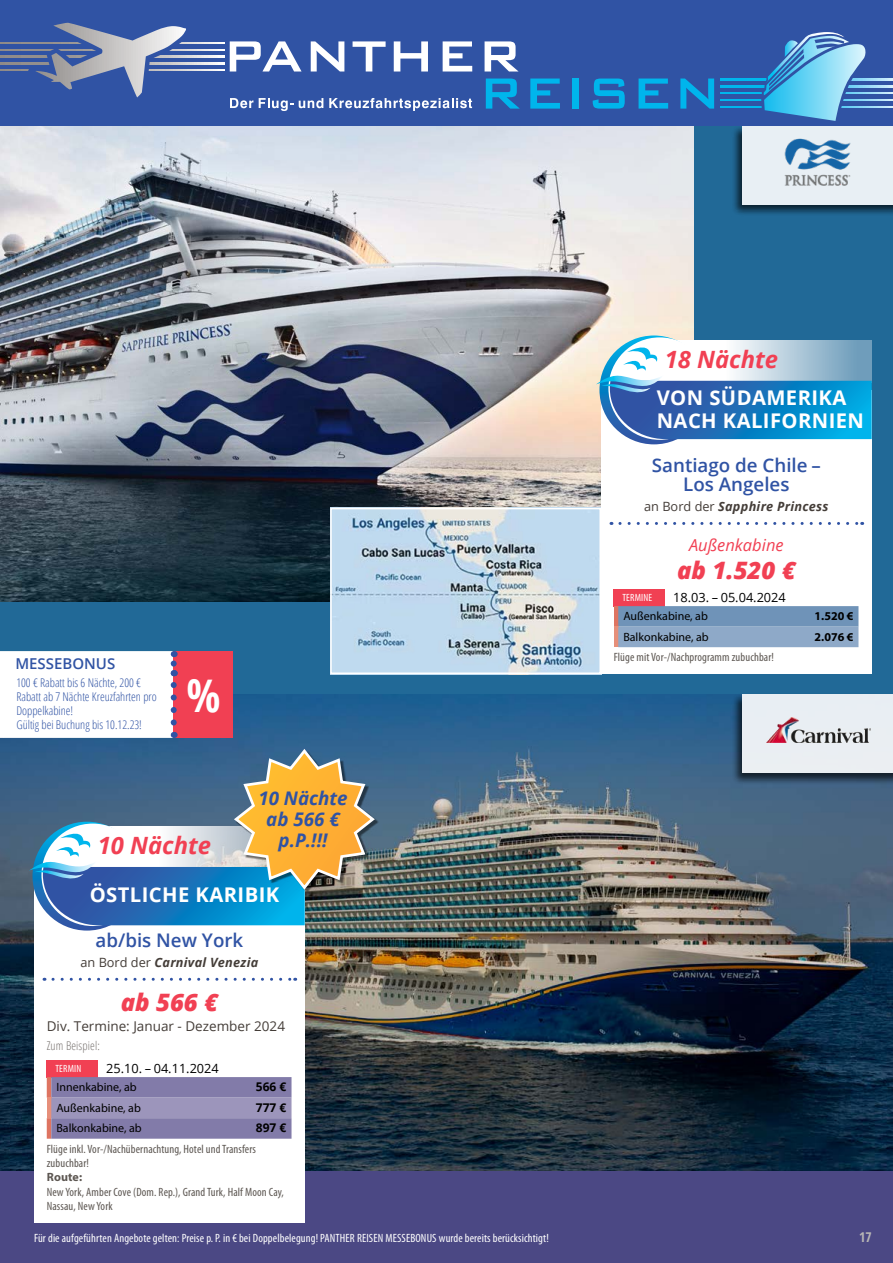
<style>
.page{position:relative;width:893px;height:1263px;background:#fff}
.page>*{position:absolute;margin:0;border:0;box-sizing:border-box;transform-origin:0 0}
.t1{font:700 45px "Open Sans Condensed";color:#fff}
.t2{font:italic 800 24px "Open Sans";color:#f14053}
.t3{font:italic 700 23.85px "Open Sans";color:#f14053}
.t4{font:700 20.25px/22.5px "Open Sans";letter-spacing:.02em;color:#fff}
.t5{font:600 18.75px/19.5px "Open Sans";color:#3053a4;text-align:center}
.t6{font:italic 700 18.75px/21px "Open Sans";color:#3053a4;text-align:center}
.t7{font:italic 16.5px "Open Sans";color:#f14053}
.t8{font:600 15px "Open Sans";color:#3053a4}
.t9{font:13.5px "Open Sans";color:#443d38}
.t10{font:700 13.5px "Open Sans Condensed";color:#b8b6b5}
.t11{font:italic 700 12.75px "Open Sans";letter-spacing:.02em;color:#443d38}
.t12{font:12.75px "Open Sans";color:#000}
.t13{font:condensed 12px/14.2px "Myriad Pro";letter-spacing:.01em;color:#5d5752}
.t14{font:condensed 12px "Myriad Pro";letter-spacing:.01em;color:#fff}
.t15{font:300 12px/14.2px "Open Sans Condensed";color:#3053a4}
.t16{font:12px "Myriad Pro";color:#000}
.t17{font:700 12px "Myriad Pro";color:#000}
.t18{font:300 12px "Open Sans Condensed";letter-spacing:.01em;color:#787370}
.t19{font:700 12px "Open Sans";color:#000}
.t20{font:700 12px "Myriad Pro";letter-spacing:.01em;color:#5d5752}
.t21{font:condensed 10.5px "Myriad Pro";letter-spacing:.02em;color:#fff}
.s1{font-weight:400;font-style:normal}
</style>
<div class="page">
<div style="left:0;top:694px;width:893px;height:569px;background:#4b4884"></div>
<div style="left:0;top:126px;width:893px;height:568px;background:#216997"></div>
<img style="left:0;top:694px;width:893px;height:476px">
<img style="left:0;top:126px;width:693px;height:476px">
<div style="left:174px;top:651px;width:59px;height:87px;background:#f14053"></div>
<div style="left:0;top:651px;width:177px;height:87px;background:#fff"></div>
<img style="left:333px;top:511px;width:265px;height:160px">
<div style="left:330px;top:508px;width:271px;height:166px;border:2px solid #fff"></div>
<div style="left:601px;top:444px;width:271px;height:230px;background:#fff"></div>
<svg style="left:620px;top:522px;width:243px;height:3px"></svg>
<div style="left:614px;top:589px;width:51px;height:18px;background:#f14053"></div>
<hr style="left:614px;top:606px;width:4px;height:21px;background:#de7461">
<hr style="left:614px;top:627px;width:4px;height:20px;background:#e68f7a">
<svg style="left:618px;top:606px;width:240px;height:41px;background:#7f9ec0"></svg>
<svg style="left:601px;top:439px;width:271px;height:5px"></svg>
<svg style="left:596px;top:340px;width:276px;height:99px;background:#68a5d0"></svg>
<div style="left:34px;top:920px;width:271px;height:302px;background:#fff"></div>
<svg style="left:53px;top:978px;width:243px;height:3px"></svg>
<div style="left:47px;top:1060px;width:51px;height:17px;background:#f14053"></div>
<svg style="left:47px;top:1077px;width:245px;height:62px;background:#8d85ae"></svg>
<svg style="left:63px;top:925px;width:242px;height:5px"></svg>
<svg style="left:29px;top:747px;width:348px;height:178px;background:#738d95"></svg>
<div style="left:731px;top:124px;width:162px;height:92px;background:#000;opacity:.75"></div>
<div style="left:743px;top:126px;width:150px;height:79px;background:#e8eff4"></div>
<div style="left:731px;top:692px;width:162px;height:93px;background:#000;opacity:.75"></div>
<div style="left:743px;top:694px;width:150px;height:79px;background:#eaeef3"></div>
<img style="left:766px;top:717px;width:104px;height:26px">
<img style="left:784px;top:138px;width:67px;height:48px">
<div style="left:0;top:0;width:893px;height:126px;background:#3053a4"></div>
<svg style="left:230px;top:98px;width:23px;height:10px"></svg>
<svg style="left:259px;top:98px;width:34px;height:13px"></svg>
<svg style="left:299px;top:98px;width:24px;height:10px"></svg>
<svg style="left:329px;top:98px;width:143px;height:13px"></svg>
<svg style="left:1px;top:42px;width:224px;height:1px"></svg>
<svg style="left:1px;top:49px;width:224px;height:1px"></svg>
<svg style="left:1px;top:56px;width:224px;height:1px"></svg>
<svg style="left:1px;top:63px;width:224px;height:1px"></svg>
<svg style="left:1px;top:70px;width:224px;height:1px"></svg>
<svg style="left:720px;top:79px;width:173px;height:1px"></svg>
<svg style="left:720px;top:86px;width:173px;height:1px"></svg>
<svg style="left:720px;top:93px;width:173px;height:1px"></svg>
<svg style="left:720px;top:100px;width:173px;height:1px"></svg>
<svg style="left:720px;top:106px;width:173px;height:2px"></svg>
<svg style="left:486px;top:79px;width:34px;height:30px"></svg>
<svg style="left:530px;top:79px;width:30px;height:30px"></svg>
<div style="left:572px;top:79px;width:7px;height:30px;background:#00b5ec"></div>
<svg style="left:593px;top:79px;width:32px;height:30px"></svg>
<svg style="left:638px;top:79px;width:30px;height:30px"></svg>
<svg style="left:680px;top:79px;width:34px;height:30px"></svg>
<svg style="left:230px;top:41px;width:72px;height:31px"></svg>
<svg style="left:311px;top:41px;width:33px;height:31px"></svg>
<svg style="left:353px;top:41px;width:33px;height:31px"></svg>
<svg style="left:394px;top:41px;width:34px;height:31px"></svg>
<svg style="left:443px;top:41px;width:29px;height:31px"></svg>
<svg style="left:485px;top:41px;width:34px;height:31px"></svg>
<svg style="left:28px;top:22px;width:163px;height:76px"></svg>
<svg style="left:761px;top:32px;width:108px;height:89px"></svg>
<p class="t8" style="left:15px;top:653px;width:101px">MESSEBONUS</p>
<p class="t15" style="left:16px;top:675px;width:142px">100 € Rabatt bis 6 Nächte, 200 €<br>Rabatt ab 7 Nächte Kreuzfahrten pro<br>Doppelkabine!<br>Gültig bei Buchung bis 10.12.23!</p>
<h1 class="t1" style="left:186px;top:664px;width:36px">%</h1>
<h3 class="t3" style="left:98px;top:828px;width:115px">10 Nächte</h3>
<h3 class="t6" style="left:258px;top:788px;width:91px">10 Nächte ab 566 € p.P.!!!</h3>
<h3 class="t4" style="left:90px;top:883px;width:191px">ÖSTLICHE KARIBIK</h3>
<h3 class="t5" style="left:95px;top:930px;width:149px">ab/bis New York</h3>
<p class="t11" style="left:80px;top:953px;width:179px"><span class="s1">an Bord der</span> Carnival Venezia</p>
<h2 class="t2" style="left:121px;top:984px;width:99px">ab 566 €</h2>
<p class="t9" style="left:47px;top:1017px;width:240px">Div. Termine: Januar - Dezember 2024</p>
<p class="t18" style="left:47px;top:1038px;width:55px">Zum Beispiel:</p>
<p class="t21" style="left:55px;top:1062px;width:28px">TERMIN</p>
<p class="t12" style="left:106px;top:1060px;width:114px">25.10. – 04.11.2024</p>
<p class="t16" style="left:56px;top:1080px;width:82px">Innenkabine, ab</p>
<p class="t19" style="left:256px;top:1078px;width:32px">566 €</p>
<p class="t16" style="left:56px;top:1100px;width:86px">Außenkabine, ab</p>
<p class="t19" style="left:256px;top:1099px;width:32px">777 €</p>
<p class="t16" style="left:56px;top:1121px;width:87px">Balkonkabine, ab</p>
<p class="t19" style="left:256px;top:1119px;width:32px">897 €</p>
<p class="t13" style="left:47px;top:1141px;width:211px">Flüge inkl. Vor-/Nachübernachtung, Hotel und Transfers zubuchbar!</p>
<p class="t20" style="left:47px;top:1169px;width:37px">Route:</p>
<p class="t13" style="left:47px;top:1184px;width:239px">New York, Amber Cove (Dom. Rep.), Grand Turk, Half Moon Cay,<br>Nassau, New York</p>
<p class="t14" style="left:34px;top:1231px;width:516px">Für die aufgeführten Angebote gelten: Preise p. P. in € bei Doppelbelegung! PANTHER REISEN MESSEBONUS wurde bereits berücksichtigt!</p>
<h3 class="t3" style="left:665px;top:342px;width:115px">18 Nächte</h3>
<h3 class="t4" style="left:657px;top:386px;width:209px">VON SÜDAMERIKA<br>NACH KALIFORNIEN</h3>
<h3 class="t5" style="left:652px;top:455px;width:170px">Santiago de Chile –<br>Los Angeles</h3>
<p class="t11" style="left:644px;top:498px;width:186px"><span class="s1">an Bord der</span> Sapphire Princess</p>
<h3 class="t7" style="left:689px;top:533px;width:96px">Außenkabine</h3>
<h2 class="t2" style="left:677px;top:552px;width:120px">ab 1.520 €</h2>
<p class="t21" style="left:622px;top:592px;width:31px">TERMINE</p>
<p class="t12" style="left:673px;top:589px;width:114px">18.03. – 05.04.2024</p>
<p class="t16" style="left:623px;top:609px;width:86px">Außenkabine, ab</p>
<p class="t17" style="left:814px;top:608px;width:40px">1.520 €</p>
<p class="t16" style="left:623px;top:629px;width:87px">Balkonkabine, ab</p>
<p class="t17" style="left:814px;top:629px;width:40px">2.076 €</p>
<p class="t13" style="left:614px;top:650px;width:162px">Flüge mit Vor-/Nachprogramm zubuchbar!</p>
<p class="t10" style="left:859px;top:1228px;width:14px">17</p>
</div>
